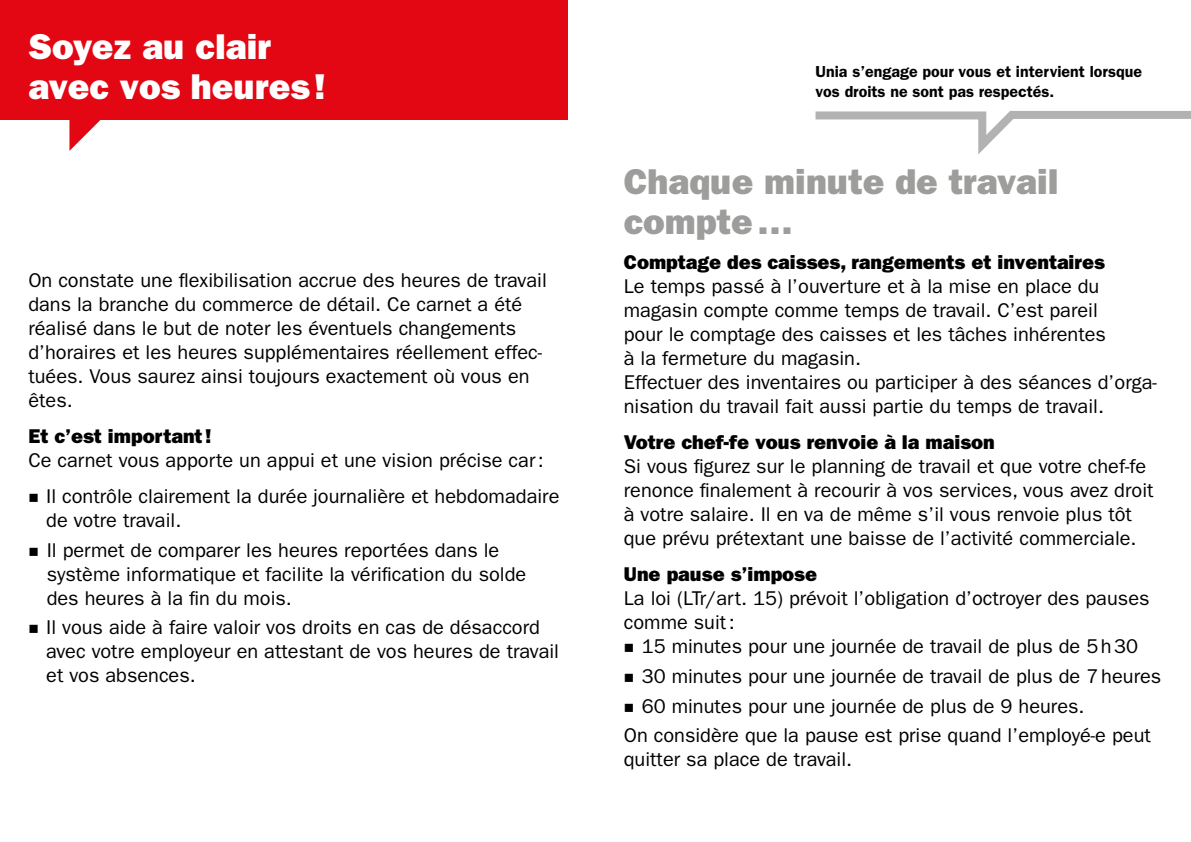
<style>
.page{position:relative;width:1191px;height:842px;background:#fff}
.page>*{position:absolute;margin:0;border:0;box-sizing:border-box;transform-origin:0 0}
.t1{font:800 36px/40px "Franklin Gothic LT Pro";color:#9d9d9c}
.t2{font:800 36px/40px "Franklin Gothic LT Pro";color:#fff}
.t3{font:20px/24px "Franklin Gothic LT Pro";color:#000}
.t4{font:800 20px "Franklin Gothic LT Pro";color:#000}
.t5{font:16px/20px "Franklin Gothic LT Pro Dm";color:#000}
</style>
<div class="page">
<div style="left:0;top:0;width:567px;height:119px;background:#e30613"></div>
<svg style="left:69px;top:119px;width:34px;height:32px"></svg>
<svg style="left:815px;top:111px;width:376px;height:43px"></svg>
<h1 class="t2" style="left:28px;top:26px;width:299px">Soyez au clair avec vos heures!</h1>
<p class="t3" style="left:28px;top:268px;width:520px">On constate une flexibilisation accrue des heures de travail dans la branche du commerce de détail. Ce carnet a été réalisé dans le but de noter les éventuels changements d’horaires et les heures supplémentaires réellement effec&shy;tuées. Vous saurez ainsi toujours exactement où vous en êtes.</p>
<p class="t4" style="left:28px;top:424px;width:185px">Et c’est important !</p>
<p class="t3" style="left:46px;top:442px;width:515px;line-height:36px;text-indent:-18px">Ce carnet vous apporte un appui et une vision précise car:<br>Il contrôle clairement la durée journalière et hebdomadaire</p>
<p class="t3" style="left:46px;top:505px;width:454px;line-height:29.6px">de votre travail.<br>Il permet de comparer les heures reportées dans le</p>
<p class="t3" style="left:47px;top:562px;width:481px">système informatique et facilite la vérification du solde des heures à la fin du mois.</p>
<p class="t3" style="left:46px;top:616px;width:514px">Il vous aide à faire valoir vos droits en cas de désaccord avec votre employeur en attestant de vos heures de travail et vos absences.</p>
<p class="t5" style="left:815px;top:61px;width:328px">Unia s’engage pour vous et intervient lorsque vos droits ne sont pas respectés.</p>
<h1 class="t1" style="left:624px;top:162px;width:436px">Chaque minute de travail compte…</h1>
<p class="t4" style="left:624px;top:251px;width:482px">Comptage des caisses, rangements et inventaires</p>
<p class="t3" style="left:624px;top:275px;width:534px">Le temps passé à l’ouverture et à la mise en place du magasin compte comme temps de travail. C’est pareil<br>pour le comptage des caisses et les tâches inhérentes<br>à la fermeture du magasin.<br>Effectuer des inventaires ou participer à des séances d’orga&shy;nisation du travail fait aussi partie du temps de travail.</p>
<p class="t4" style="left:624px;top:431px;width:372px">Votre chef-fe vous renvoie à la maison</p>
<p class="t3" style="left:624px;top:455px;width:531px">Si vous figurez sur le planning de travail et que votre chef-fe renonce finalement à recourir à vos services, vous avez droit à votre salaire. Il en va de même s’il vous renvoie plus tôt que prévu prétextant une baisse de l’activité commerciale.</p>
<p class="t4" style="left:624px;top:563px;width:195px">Une pause s’impose</p>
<p class="t3" style="left:624px;top:587px;width:527px">La loi (LTr/art. 15) prévoit l’obligation d’octroyer des pauses comme suit:</p>
<p class="t3" style="left:641px;top:635px;width:498px">15 minutes pour une journée de travail de plus de 5h30</p>
<p class="t3" style="left:641px;top:664px;width:521px">30 minutes pour une journée de travail de plus de 7heures</p>
<p class="t3" style="left:641px;top:694px;width:444px">60 minutes pour une journée de plus de 9 heures.</p>
<p class="t3" style="left:624px;top:724px;width:528px">On considère que la pause est prise quand l’employé-e peut</p>
<p class="t3" style="left:624px;top:748px;width:230px">quitter sa place de travail.</p>
</div>
